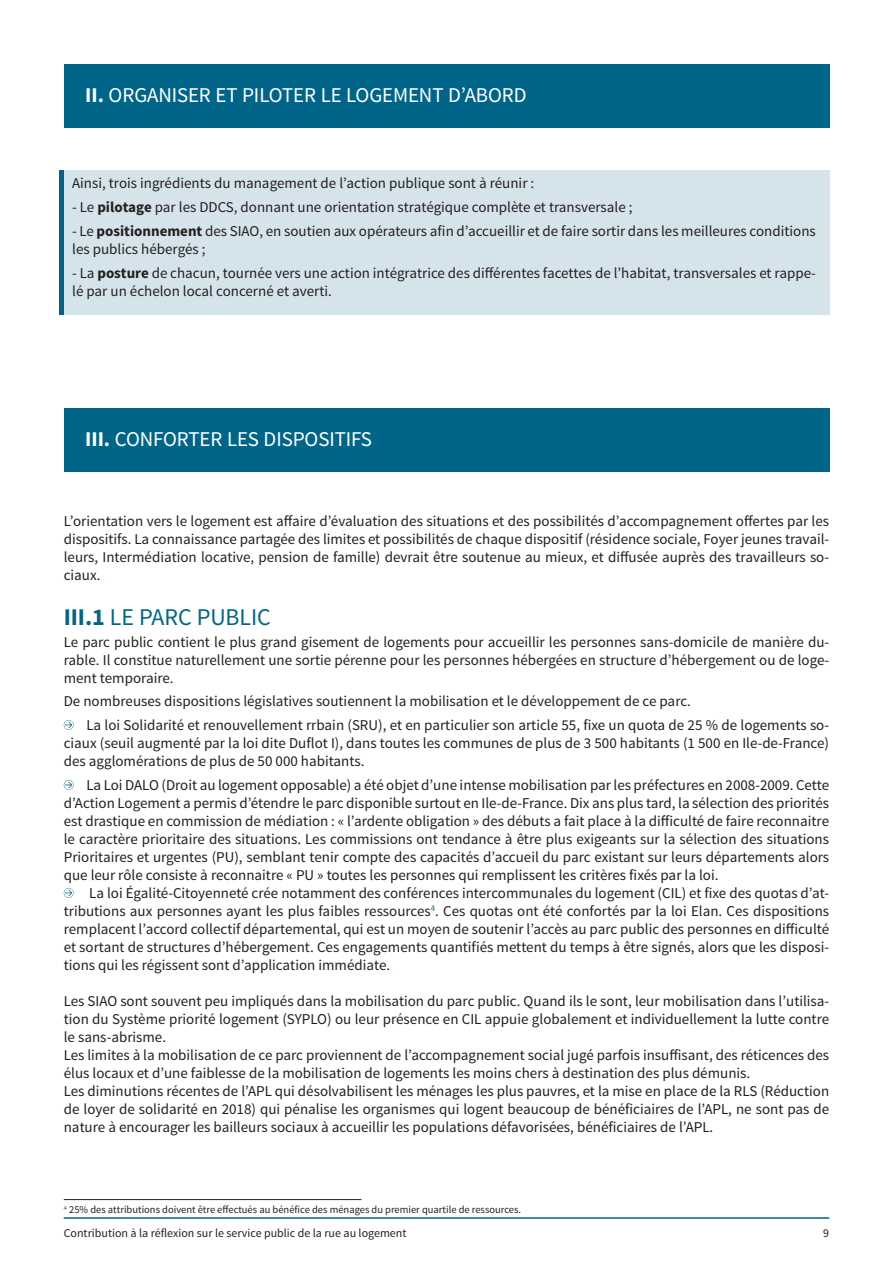
<style>
.page{position:relative;width:893px;height:1263px;background:#fff}
.page>*{position:absolute;margin:0;border:0;box-sizing:border-box;transform-origin:0 0}
.TITRE_2{font:24px "Source Sans Pro";letter-spacing:-.005em;color:#006589}
.TITRE_1{font:21px "Source Sans Pro";letter-spacing:-.005em;color:#fff}
.t1{font:15px/18px "Source Sans Pro";color:#231f20;text-align:justify}
.t2{font:12px "Source Sans Pro";color:#231f20}
.t3{font:10.5px "Source Sans Pro";color:#231f20}
.s1{font-weight:700}
</style>
<div class="page">
<hr style="left:64px;top:1218px;width:765px;height:1px;background:#006589">
<svg style="left:64px;top:720px;width:10px;height:10px"></svg>
<svg style="left:64px;top:780px;width:10px;height:10px"></svg>
<svg style="left:64px;top:888px;width:10px;height:10px"></svg>
<div style="left:64px;top:408px;width:765px;height:64px;background:#006589"></div>
<div style="left:64px;top:64px;width:765px;height:64px;background:#006589"></div>
<div style="left:64px;top:170px;width:766px;height:145px;background:#d5e4ea"></div>
<div style="left:59px;top:170px;width:5px;height:145px;background:#006589"></div>
<hr style="left:64px;top:1199px;width:297px;height:1px;background:#231f20">
<p class="TITRE_1" style="left:85px;top:82px;width:443px"><span class="s1">II.</span> ORGANISER ET PILOTER LE LOGEMENT D’ABORD</p>
<p class="t1" style="left:72px;top:174px;width:464px">Ainsi, trois ingrédients du management de l’action publique sont à réunir :</p>
<p class="t1" style="left:72px;top:198px;width:562px">- Le <span class="s1">pilotage</span> par les DDCS, donnant une orientation stratégique complète et transversale ;</p>
<p class="t1" style="left:72px;top:222px;width:745px">- Le <span class="s1">positionnement</span> des SIAO, en soutien aux opérateurs afin d’accueillir et de faire sortir dans les meilleures conditions les publics hébergés ;</p>
<p class="t1" style="left:72px;top:264px;width:745px">- La <span class="s1">posture</span> de chacun, tournée vers une action intégratrice des différentes facettes de l’habitat, transversales et rappe&shy;lé par un échelon local concerné et averti.</p>
<p class="TITRE_1" style="left:85px;top:426px;width:288px"><span class="s1">III.</span> CONFORTER LES DISPOSITIFS</p>
<p class="t1" style="left:64px;top:512px;width:767px">L’orientation vers le logement est affaire d’évaluation des situations et des possibilités d’accompagnement offertes par les dispositifs. La connaissance partagée des limites et possibilités de chaque dispositif (résidence sociale, Foyer jeunes travail&shy;leurs, Intermédiation locative, pension de famille) devrait être soutenue au mieux, et diffusée auprès des travailleurs so&shy;ciaux.</p>
<p class="TITRE_2" style="left:64px;top:602px;width:208px"><span class="s1">III.1</span> LE PARC PUBLIC</p>
<p class="t1" style="left:64px;top:634px;width:767px">Le parc public contient le plus grand gisement de logements pour accueillir les personnes sans-domicile de manière du&shy;rable. Il constitue naturellement une sortie pérenne pour les personnes hébergées en structure d’hébergement ou de loge&shy;ment temporaire.</p>
<p class="t1" style="left:64px;top:692px;width:629px">De nombreuses dispositions législatives soutiennent la mobilisation et le développement de ce parc.</p>
<p class="t1" style="left:64px;top:716px;width:767px;text-indent:23px">La loi Solidarité et renouvellement rrbain (SRU), et en particulier son article 55, fixe un quota de 25 % de logements so&shy;ciaux (seuil augmenté par la loi dite Duflot I), dans toutes les communes de plus de 3 500 habitants (1 500 en Ile-de-France) des agglomérations de plus de 50 000 habitants.</p>
<p class="t1" style="left:64px;top:776px;width:767px;text-indent:23px">La Loi DALO (Droit au logement opposable) a été objet d’une intense mobilisation par les préfectures en 2008-2009. Cette d’Action Logement a permis d’étendre le parc disponible surtout en Ile-de-France. Dix ans plus tard, la sélection des priorités est drastique en commission de médiation : « l’ardente obligation » des débuts a fait place à la difficulté de faire reconnaitre le caractère prioritaire des situations. Les commissions ont tendance à être plus exigeants sur la sélection des situations Prioritaires et urgentes (PU), semblant tenir compte des capacités d’accueil du parc existant sur leurs départements alors que leur rôle consiste à reconnaitre « PU » toutes les personnes qui remplissent les critères fixés par la loi.</p>
<p class="t1" style="left:64px;top:884px;width:767px;text-indent:26px">La loi Égalité-Citoyenneté crée notamment des conférences intercommunales du logement (CIL) et fixe des quotas d’at&shy;tributions aux personnes ayant les plus faibles ressources<sup>4</sup>. Ces quotas ont été confortés par la loi Elan. Ces dispositions remplacent l’accord collectif départemental, qui est un moyen de soutenir l’accès au parc public des personnes en difficulté et sortant de structures d’hébergement. Ces engagements quantifiés mettent du temps à être signés, alors que les disposi&shy;tions qui les régissent sont d’application immédiate.</p>
<p class="t1" style="left:64px;top:992px;width:767px">Les SIAO sont souvent peu impliqués dans la mobilisation du parc public. Quand ils le sont, leur mobilisation dans l’utilisa&shy;tion du Système priorité logement (SYPLO) ou leur présence en CIL appuie globalement et individuellement la lutte contre le sans-abrisme.</p>
<p class="t1" style="left:64px;top:1046px;width:767px">Les limites à la mobilisation de ce parc proviennent de l’accompagnement social jugé parfois insuffisant, des réticences des élus locaux et d’une faiblesse de la mobilisation de logements les moins chers à destination des plus démunis.</p>
<p class="t1" style="left:64px;top:1082px;width:767px">Les diminutions récentes de l’APL qui désolvabilisent les ménages les plus pauvres, et la mise en place de la RLS (Réduction de loyer de solidarité en 2018) qui pénalise les organismes qui logent beaucoup de bénéficiaires de l’APL, ne sont pas de nature à encourager les bailleurs sociaux à accueillir les populations défavorisées, bénéficiaires de l’APL.</p>
<p class="t3" style="left:64px;top:1203px;width:459px"><sup>4</sup> 25% des attributions doivent être effectués au bénéfice des ménages du premier quartile de ressources.</p>
<p class="t2" style="left:64px;top:1226px;width:344px">Contribution à la réflexion sur le service public de la rue au logement</p>
<p class="t2" style="left:823px;top:1226px;width:7px">9</p>
</div>
